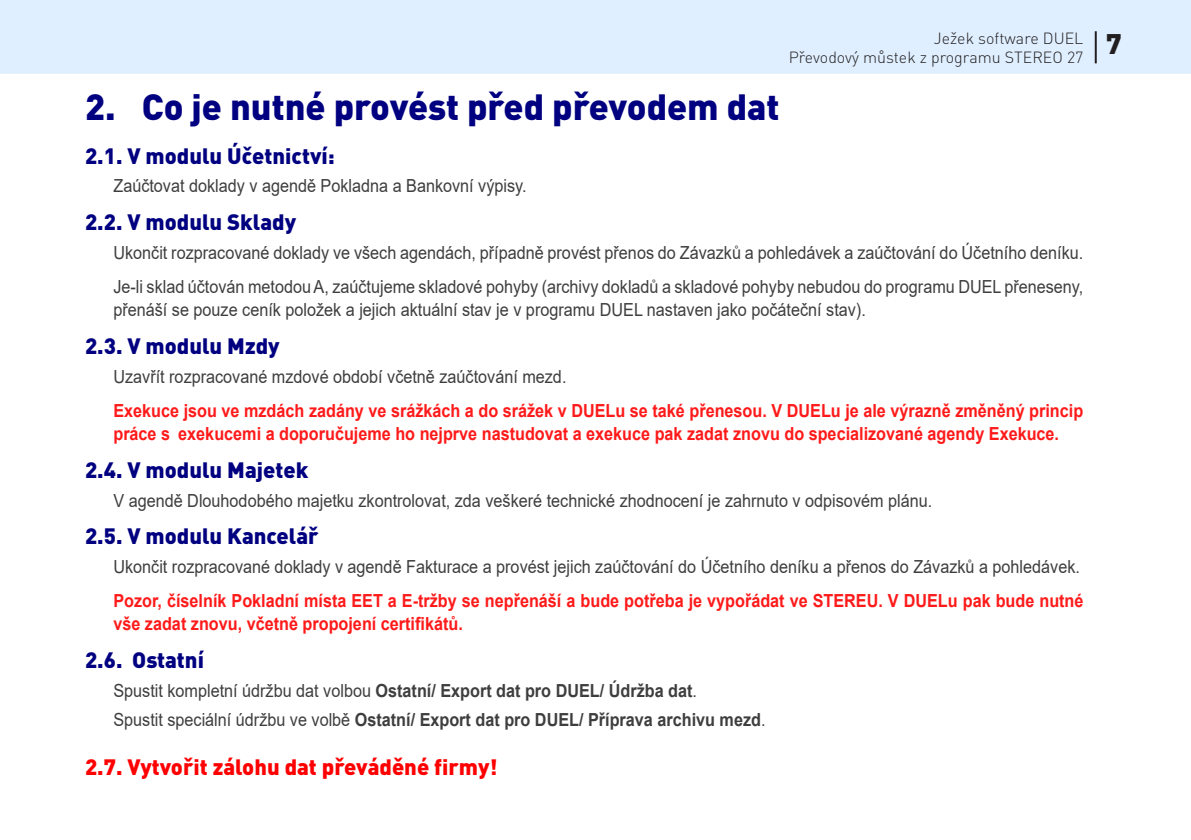
<style>
.page{position:relative;width:1191px;height:840px;background:#fff}
.page>*{position:absolute;margin:0;border:0;box-sizing:border-box;transform-origin:0 0}
.Nadpis_0{font:900 36px "DINCE";color:#000080}
.t1{font:900 28px "DINCE";color:#231f20}
.Nadpis_1{font:900 22px "DINCE";color:#000080}
.Nadpis_1-2{font:900 22px "DINCE";color:#f00}
.t2{font:18px/23px "Arial";color:#3e3e3f;scale:.9 1}
.t3{font:700 18px/23px "Arial";color:#ff1a1a;scale:.9 1}
.t4{font:700 18px "Arial";color:#3e3e3f;scale:.9 1}
.t5{font:300 16px "DINCE";color:#231f20}
.s1{font-weight:400}
</style>
<div class="page">
<div style="left:1px;top:0;width:1190px;height:74px;background:#dfefff"></div>
<hr style="left:1094px;top:31px;width:2px;height:32px;background:#231f20">
<svg style="left:0;top:0;width:1px;height:74px"></svg>
<p class="t5" style="left:933px;top:28px;width:151px">Ježek software DUEL</p>
<p class="t5" style="left:789px;top:47px;width:296px">Převodový můstek z programu STEREO 27</p>
<p class="Nadpis_0" style="left:85px;top:83px;width:696px">2. Co je nutné provést před převodem dat</p>
<p class="Nadpis_1" style="left:85px;top:141px;width:251px">2.1. V modulu Účetnictví:</p>
<p class="t2" style="left:113px;top:174px;width:460px">Zaúčtovat doklady v agendě Pokladna a Bankovní výpisy.</p>
<p class="Nadpis_1" style="left:85px;top:207px;width:212px">2.2. V modulu Sklady</p>
<p class="t2" style="left:113px;top:241px;width:1079px">Ukončit rozpracované doklady ve všech agendách, případně provést přenos do Závazků a pohledávek a zaúčtování do Účetního deníku.</p>
<p class="t2" style="left:113px;top:275px;width:1079px">Je-li sklad účtován metodou A, zaúčtujeme skladové pohyby (archivy dokladů a skladové pohyby nebudou do programu DUEL přeneseny, přenáší se pouze ceník položek a jejich aktuální stav je v programu DUEL nastaven jako počáteční stav).</p>
<p class="Nadpis_1" style="left:85px;top:331px;width:196px">2.3. V modulu Mzdy</p>
<p class="t2" style="left:113px;top:364px;width:505px">Uzavřít rozpracované mzdové období včetně zaúčtování mezd.</p>
<p class="t3" style="left:113px;top:399px;width:1079px">Exekuce jsou ve mzdách zadány ve srážkách a do srážek v DUELu se také přenesou. V DUELu je ale výrazně změněný princip práce s exekucemi a doporučujeme ho nejprve nastudovat a exekuce pak zadat znovu do specializované agendy Exekuce.</p>
<p class="Nadpis_1" style="left:85px;top:455px;width:225px">2.4. V modulu Majetek</p>
<p class="t2" style="left:113px;top:488px;width:911px">V agendě Dlouhodobého majetku zkontrolovat, zda veškeré technické zhodnocení je zahrnuto v odpisovém plánu.</p>
<p class="Nadpis_1" style="left:85px;top:521px;width:235px">2.5. V modulu Kancelář</p>
<p class="t2" style="left:113px;top:554px;width:1075px">Ukončit rozpracované doklady v agendě Fakturace a provést jejich zaúčtování do Účetního deníku a přenos do Závazků a pohledávek.</p>
<p class="t3" style="left:113px;top:589px;width:1079px">Pozor, číselník Pokladní místa EET a E-tržby se nepřenáší a bude potřeba je vypořádat ve STEREU. V DUELu pak bude nutné vše zadat znovu, včetně propojení certifikátů.</p>
<p class="Nadpis_1" style="left:85px;top:645px;width:120px">2.6. Ostatní</p>
<p class="t4" style="left:113px;top:677px;width:650px"><span class="s1">Spustit kompletní údržbu dat volbou</span> Ostatní/ Export dat pro DUEL/ Údržba dat<span class="s1">.</span></p>
<p class="t4" style="left:113px;top:706px;width:726px"><span class="s1">Spustit speciální údržbu ve volbě</span> Ostatní/ Export dat pro DUEL/ Příprava archivu mezd<span class="s1">.</span></p>
<p class="Nadpis_1-2" style="left:85px;top:751px;width:414px">2.7. Vytvořit zálohu dat převáděné firmy!</p>
<p class="t1" style="left:1106px;top:25px;width:17px">7</p>
</div>
